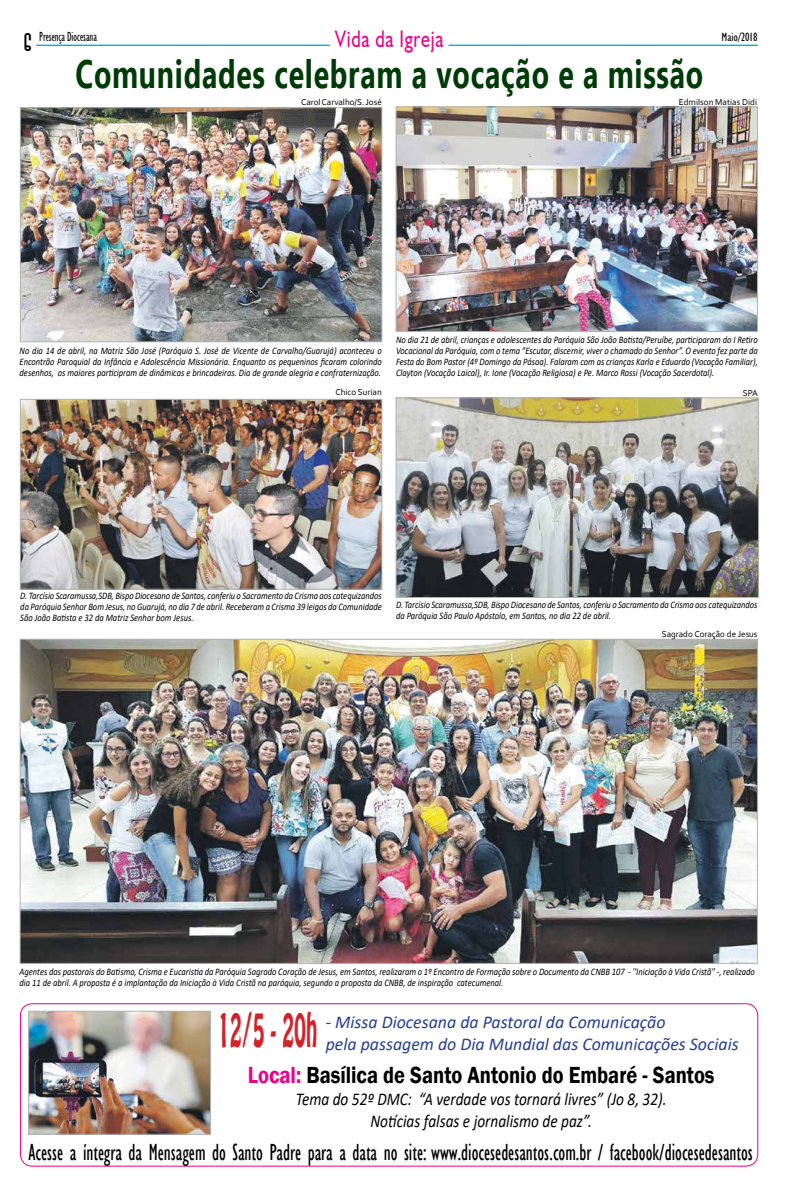
<style>
.page{position:relative;width:794px;height:1191px;background:#fff}
.page>*{position:absolute;margin:0;border:0;box-sizing:border-box;transform-origin:0 0}
.t1{font:41.3px "Hobo Std";color:#d2232a;scale:.5 1}
.t2{font:700 39.5px "Ebrima";letter-spacing:.025em;color:#003b07;scale:.72 1}
.t3{font:condensed 24px "Gill Sans";color:#000;scale:.82 1}
.t4{font:600 24px "Franklin Gothic";color:#000;scale:.85 1}
.t5{font:24px "Humanist 521 BT";letter-spacing:.04em;color:#ec008c;scale:.76 1}
.t6{font:24px "Anastasia";color:#000}
.t7{font:italic 18px/22px "Calibri";color:#25408f}
.t8{font:italic 18px/22px "Calibri";color:#000;text-align:center;scale:.85 1}
.t9{font:condensed 13.3px "Humanist 521 BT";color:#000;scale:.78 1}
.t10{font:condensed 12px "Humanist 521 BT";color:#000}
.t11{font:italic 10px/11px "Calibri";color:#000;text-align:justify;scale:.85 1}
.t12{font:9px "Corbel";color:#000}
.s1{color:#ec008c}
</style>
<div class="page">
<svg style="left:36px;top:45px;width:721px;height:1px"></svg>
<div style="left:330px;top:29px;width:118px;height:20px;background:#fff"></div>
<img style="left:22px;top:110px;width:358px;height:230px">
<div style="left:20px;top:108px;width:362px;height:234px;border:1px solid #b1b4b6"></div>
<img style="left:22px;top:401px;width:358px;height:186px">
<div style="left:20px;top:399px;width:362px;height:190px;border:1px solid #b1b4b6"></div>
<img style="left:22px;top:641px;width:733px;height:320px">
<img style="left:398px;top:400px;width:358px;height:195px">
<div style="left:396px;top:398px;width:362px;height:199px;border:1px solid #b1b4b6"></div>
<img style="left:398px;top:109px;width:357px;height:220px">
<div style="left:396px;top:107px;width:361px;height:224px;border:1px solid #b1b4b6"></div>
<div style="left:20px;top:1003px;width:738px;height:163px;border:1px solid #ec008c;border-radius:12px"></div>
<img style="left:30px;top:1013px;width:179px;height:119px">
<div style="left:28px;top:1011px;width:183px;height:123px;border:1px solid #b1b4b6"></div>
<h3 class="t6" style="left:23px;top:29px;width:10px">6</h3>
<h3 class="t5" style="left:335px;top:24px;width:144px">Vida da Igreja</h3>
<p class="t10" style="left:721px;top:30px;width:37px">Maio/2018</p>
<h2 class="t2" style="left:75px;top:45px;width:873px">Comunidades celebram a vocação e a missão</h2>
<p class="t12" style="left:679px;top:96px;width:80px">Edmilson Matias Didi</p>
<h3 class="t9" style="left:39px;top:29px;width:75px">Presença Diocesana</h3>
<p class="t12" style="left:301px;top:96px;width:82px">Carol Carvalho/S. José</p>
<p class="t11" style="left:20px;top:345px;width:428px">No dia 14 de abril, na Matriz São José (Paróquia S. José de Vicente de Carvalho/Guarujá) aconteceu o Encontrão Paroquial da Infância e Adolescência Missionária. Enquanto os pequeninos ficaram colorindo desenhos, os maiores participram de dinâmicas e brincadeiras. Dia de grande alegria e confraternização.</p>
<p class="t11" style="left:396px;top:333px;width:427px">No dia 21 de abril, crianças e adolescentes da Paróquia São João Batista/Peruíbe, participaram do I Retiro Vocacional da Paróquia, com o tema “Escutar, discernir, viver o chamado do Senhor”. O evento fez parte da Festa do Bom Pastor (4º Domingo da Pásoa). Falaram com as crianças Karla e Eduardo (Vocação Familiar), Clayton (Vocação Laical), Ir. Ione (Vocação Religiosa) e Pe. Marco Rossi (Vocação Sacerdotal).</p>
<p class="t12" style="left:335px;top:387px;width:48px">Chico Surian</p>
<p class="t12" style="left:742px;top:387px;width:17px">SPA</p>
<p class="t11" style="left:20px;top:589px;width:427px">D. Tarcísio Scaramussa,SDB, Bispo Diocesano de Santos, conferiu o Sacramento da Crisma aos catequizandos da Paróquia Senhor Bom Jesus, no Guarujá, no dia 7 de abril. Receberam a Crisma 39 leigos da Comunidade São João Batista e 32 da Matriz Senhor bom Jesus.</p>
<p class="t11" style="left:396px;top:599px;width:426px">D. Tarcísio Scaramussa,SDB, Bispo Diocesano de Santos, conferiu o Sacramento da Crisma aos catequizandos da Paróquia São Paulo Apóstolo, em Santos, no dia 22 de abril.</p>
<p class="t12" style="left:661px;top:628px;width:97px">Sagrado Coração de Jesus</p>
<p class="t11" style="left:20px;top:966px;width:866px">Agentes das pastorais do Batismo, Crisma e Eucaristia da Paróquia Sagrado Coração de Jesus, em Santos, realizaram o 1º Encontro de Formação sobre o Documento da CNBB 107 - ''Iniciação à Vida Cristã'' -, realizado dia 11 de abril. A proposta é a implantação da Iniciação à Vida Cristã na paróquia, segundo a proposta da CNBB, de inspiração catecumenal.</p>
<h1 class="t1" style="left:218px;top:1001px;width:201px">12/5 - 20h</h1>
<h3 class="t7" style="left:326px;top:1009px;width:414px">- Missa Diocesana da Pastoral da Comunicação<br>pela passagem do Dia Mundial das Comunicações Sociais</h3>
<h3 class="t4" style="left:248px;top:1060px;width:550px"><span class="s1">Local:</span> Basílica de Santo Antonio do Embaré - Santos</h3>
<h3 class="t8" style="left:296px;top:1087px;width:438px">Tema do 52º DMC: “A verdade vos tornará livres” (Jo 8, 32).<br>Notícias falsas e jornalismo de paz”.</h3>
<h3 class="t3" style="left:29px;top:1137px;width:884px">Acesse a íntegra da Mensagem do Santo Padre para a data no site: www.diocesedesantos.com.br / facebook/diocesedesantos</h3>
</div>
